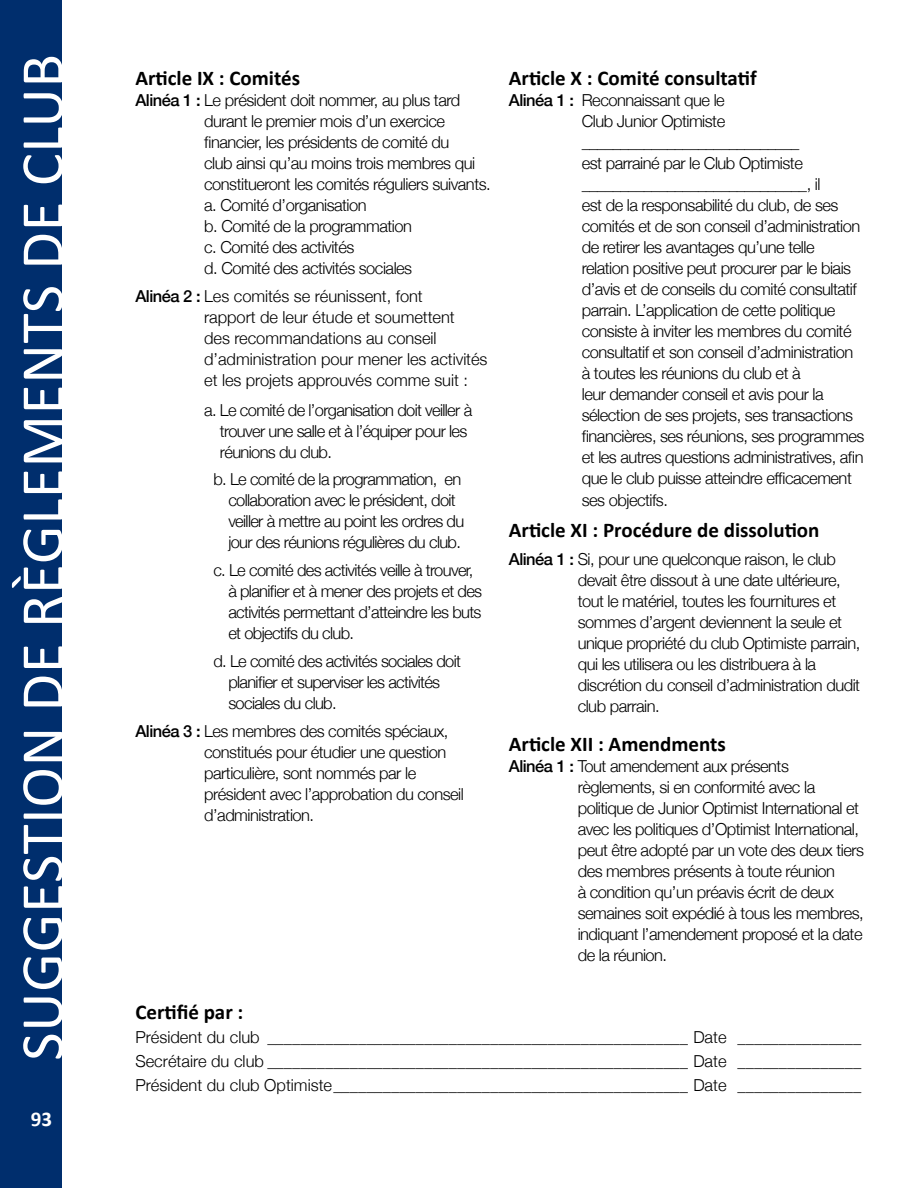
<style>
.page{position:relative;width:918px;height:1188px;background:#fff}
.page>*{position:absolute;margin:0;border:0;box-sizing:border-box;transform-origin:0 0}
.t1{font:61.5px "Calibri";letter-spacing:.01em;color:#fff}
.t2{font:700 21px "Calibri";color:#000}
.t3{font:700 21px "Calibri";color:#fff}
.t4{font:300 16.5px/21px "Helvetica Neue";letter-spacing:-.03em;color:#000}
.t5{font:300 16.5px/21px "Helvetica Neue";letter-spacing:-.005em;color:#000}
.s1{font-weight:500}
</style>
<div class="page">
<div style="left:0;top:0;width:62px;height:1188px;background:#002e6d"></div>
<h1 class="t1" style="left:4px;top:1061px;width:1008px;rotate:-90deg">SUGGESTION DE RÈGLEMENTS DE CLUB</h1>
<p class="t3" style="left:31px;top:1106px;width:23px">93</p>
<p class="t2" style="left:135px;top:65px;width:166px">Article IX : Comités</p>
<p class="t4" style="left:204px;top:89px;width:288px;text-indent:-69px"><span class="s1">Alinéa 1 :</span> Le président doit nommer, au plus tard durant le premier mois d’un exercice financier, les présidents de comité du<br>club ainsi qu’au moins trois membres qui constitueront les comités réguliers suivants. a. Comité d’organisation<br>b. Comité de la programmation<br>c. Comité des activités<br>d. Comité des activités sociales</p>
<p class="t5" style="left:204px;top:285px;width:285px;text-indent:-69px"><span class="s1">Alinéa 2 :</span> Les comités se réunissent, font<br>rapport de leur étude et soumettent<br>des recommandations au conseil d’administration pour mener les activités et les projets approuvés comme suit :</p>
<p class="t4" style="left:220px;top:399px;width:254px;text-indent:-16px">a. Le comité de l’organisation doit veiller à trouver une salle et à l’équiper pour les réunions du club.</p>
<p class="t4" style="left:228px;top:469px;width:237px;text-indent:-15px">b. Le comité de la programmation, en collaboration avec le président, doit veiller à mettre au point les ordres du jour des réunions régulières du club.</p>
<p class="t4" style="left:228px;top:559px;width:255px;text-indent:-15px">c. Le comité des activités veille à trouver, à planifier et à mener des projets et des activités permettant d’atteindre les buts et objectifs du club.</p>
<p class="t4" style="left:228px;top:650px;width:234px;text-indent:-15px">d. Le comité des activités sociales doit planifier et superviser les activités sociales du club.</p>
<p class="t4" style="left:204px;top:720px;width:261px;text-indent:-69px"><span class="s1">Alinéa 3 :</span> Les membres des comités spéciaux, constitués pour étudier une question particulière, sont nommés par le président avec l’approbation du conseil d’administration.</p>
<p class="t2" style="left:509px;top:65px;width:249px">Article X : Comité consultatif</p>
<p class="t4" style="left:582px;top:89px;width:284px;text-indent:-73px"><span class="s1">Alinéa 1 :</span> Reconnaissant que le<br>Club Junior Optimiste ____________________________<br>est parrainé par le Club Optimiste _____________________________, il<br>est de la responsabilité du club, de ses comités et de son conseil d’administration de retirer les avantages qu’une telle relation positive peut procurer par le biais d’avis et de conseils du comité consultatif parrain. L’application de cette politique consiste à inviter les membres du comité consultatif et son conseil d’administration à toutes les réunions du club et à<br>leur demander conseil et avis pour la sélection de ses projets, ses transactions financières, ses réunions, ses programmes et les autres questions administratives, afin que le club puisse atteindre efficacement ses objectifs.</p>
<p class="t2" style="left:509px;top:517px;width:312px">Article XI : Procédure de dissolution</p>
<p class="t4" style="left:578px;top:548px;width:284px;text-indent:-69px"><span class="s1">Alinéa 1 :</span> Si, pour une quelconque raison, le club devait être dissout à une date ultérieure, tout le matériel, toutes les fournitures et sommes d’argent deviennent la seule et unique propriété du club Optimiste parrain, qui les utilisera ou les distribuera à la discrétion du conseil d’administration dudit club parrain.</p>
<p class="t2" style="left:509px;top:731px;width:219px">Article XII : Amendments</p>
<p class="t4" style="left:578px;top:755px;width:288px;text-indent:-69px"><span class="s1">Alinéa 1 :</span> Tout amendement aux présents règlements, si en conformité avec la politique de Junior Optimist International et avec les politiques d’Optimist International, peut être adopté par un vote des deux tiers des membres présents à toute réunion<br>à condition qu’un préavis écrit de deux semaines soit expédié à tous les membres, indiquant l’amendement proposé et la date de la réunion.</p>
<p class="t2" style="left:135px;top:999px;width:110px">Certifié par :</p>
<p class="t4" style="left:135px;top:1024px;width:728px;line-height:24px;text-align:justify">Président du club ___________________________________________________ Date _______________ Secrétaire du club ___________________________________________________ Date _______________ Président du club Optimiste___________________________________________ Date _______________</p>
</div>
